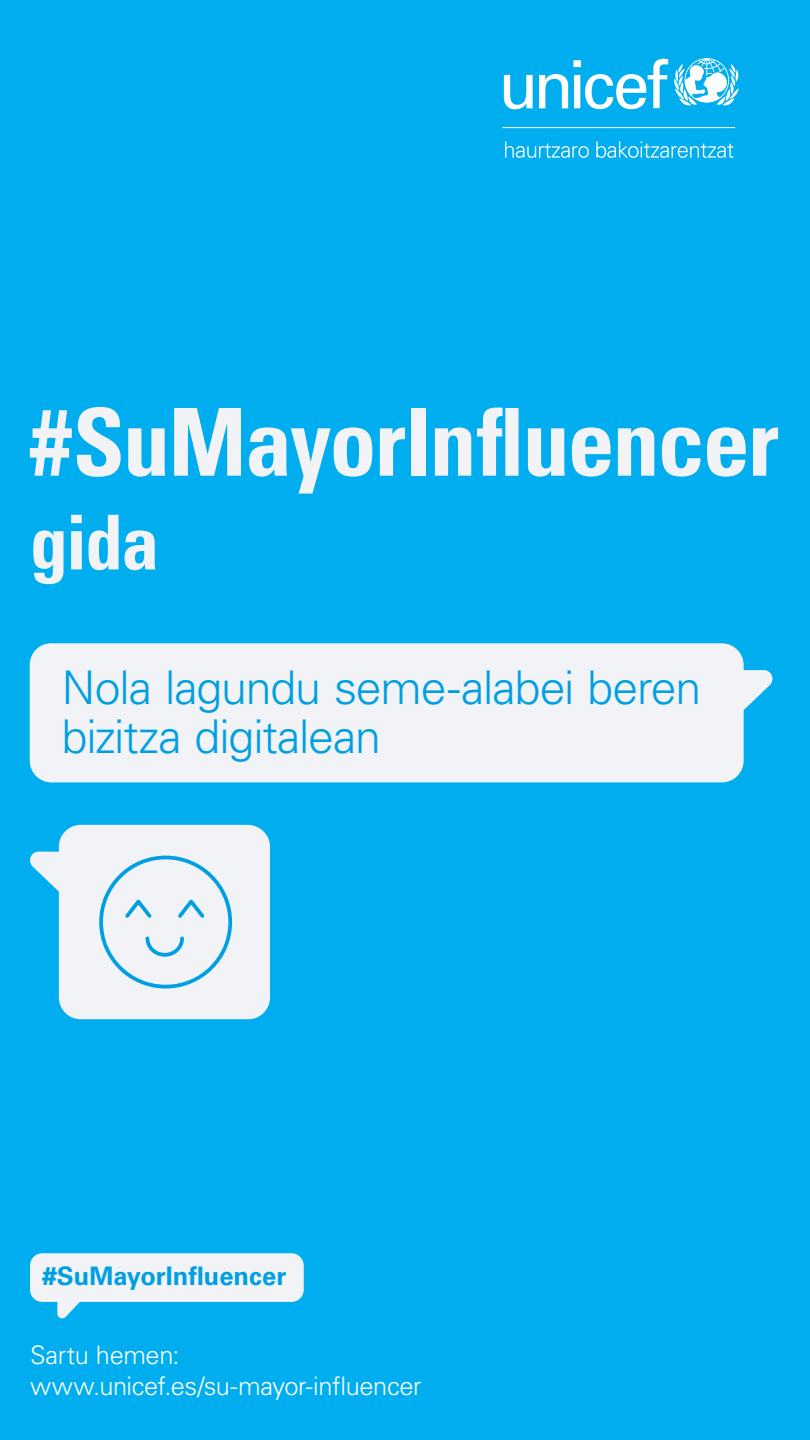
<style>
.page{position:relative;width:810px;height:1440px;background:#00aeef}
.page>*{position:absolute;margin:0;border:0;box-sizing:border-box;transform-origin:0 0}
.t1{font:700 condensed 93.75px "Univers LT Std";letter-spacing:-.02em;color:#f2f3f6}
.t2{font:700 condensed 75.75px "Univers LT Std";color:#f2f3f6}
.t3{font:300 46.5px/49.5px "Univers LT Std";letter-spacing:-.025em;color:#009fe3}
.t4{font:300 25.5px/30.6px "Univers LT Std";letter-spacing:-.02em;color:#fff}
.t5{font:700 25.5px "Univers LT Std";color:#009fe3}
</style>
<div class="page">
<svg style="left:30px;top:825px;width:240px;height:194px;fill:#f2f3f6"></svg>
<div style="left:30px;top:643px;width:743px;height:139px;background:#f2f3f6"></div>
<svg style="left:97px;top:854px;width:137px;height:136px"></svg>
<svg style="left:30px;top:1253px;width:274px;height:66px"></svg>
<svg style="left:674px;top:58px;width:65px;height:48px"></svg>
<svg style="left:504px;top:75px;width:29px;height:34px"></svg>
<svg style="left:539px;top:59px;width:129px;height:50px"></svg>
<hr style="left:502px;top:127px;width:233px;height:1px;background:#fff">
<svg style="left:505px;top:141px;width:84px;height:17px"></svg>
<svg style="left:596px;top:141px;width:137px;height:17px"></svg>
<h1 class="t1" style="left:30px;top:385px;width:750px">#SuMayorInfluencer</h1>
<h2 class="t2" style="left:30px;top:496px;width:131px">gida</h2>
<p class="t3" style="left:62px;top:663px;width:641px">Nola lagundu seme-alabei beren bizitza digitalean</p>
<p class="t5" style="left:42px;top:1262px;width:245px">#SuMayorInfluencer</p>
<p class="t4" style="left:30px;top:1340px;width:393px">Sartu hemen: www.unicef.es/su-mayor-influencer</p>
</div>
